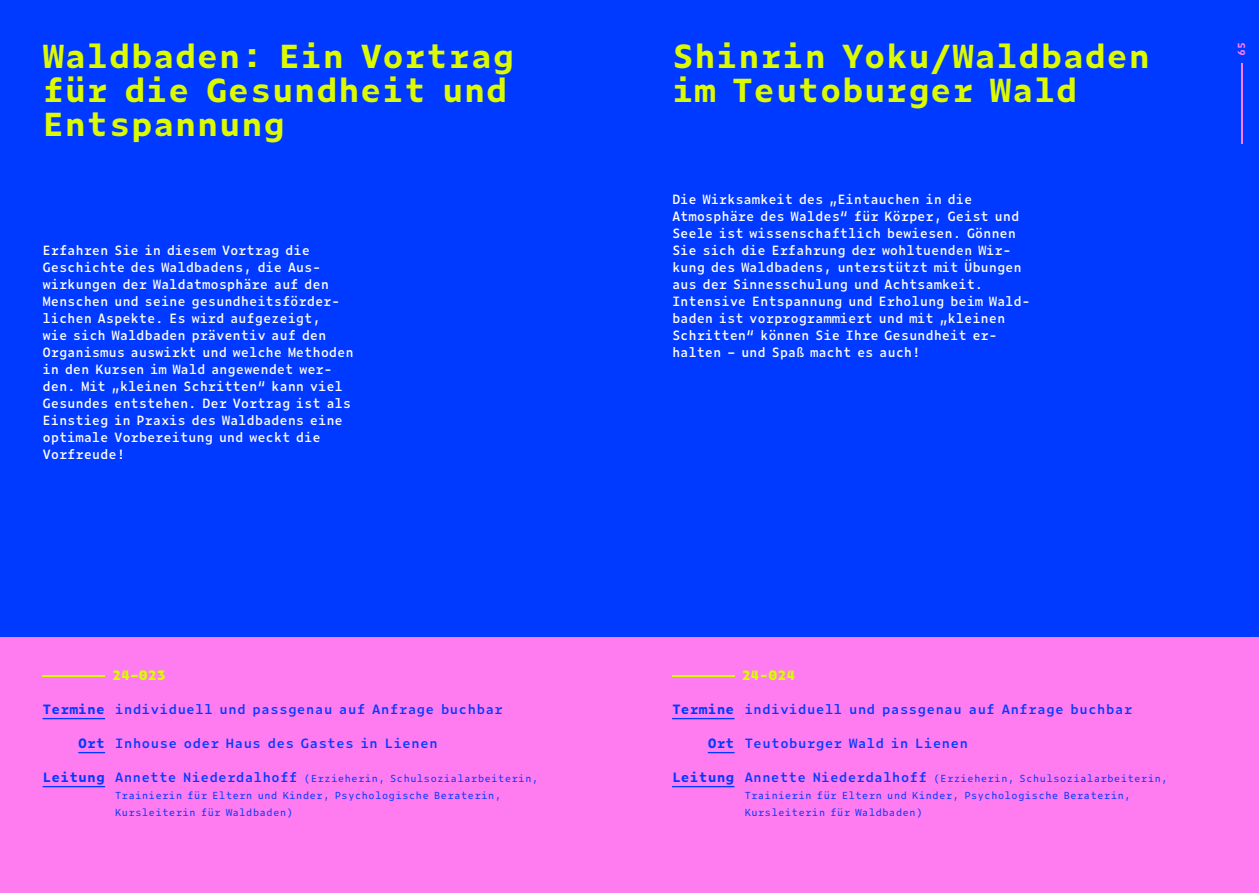
<style>
.page{position:relative;width:1259px;height:893px;background:#0039ff}
.page>*{position:absolute;margin:0;border:0;box-sizing:border-box;transform-origin:0 0}
.t1{font:700 31.5px/34px "Zeitung Mono Pro";color:#dcfb00}
.t2{font:600 12.75px/17px "Zeitung Mono Pro";letter-spacing:-.02em;color:#fff;scale:.95 1}
.t3{font:600 12.75px "Zeitung Mono Pro";color:#0039ff}
.t4{font:800 12.75px "Zeitung Mono Pro";color:#dcfb00}
.t5{font:9.75px/17px "Zeitung Mono Pro";color:#0039ff}
.t6{font:700 9.75px "Zeitung Mono Pro";color:#ff7cf0}
.s1{font-weight:700}
.s2{font-weight:700;font-size:12.75px}
.s3{font-weight:600;font-size:12.75px}
</style>
<div class="page">
<div style="left:0;top:638px;width:629px;height:255px;background:#ff7cf0"></div>
<hr style="left:43px;top:718px;width:62px;height:1px;background:#0039ff">
<svg style="left:78px;top:752px;width:27px;height:1px"></svg>
<hr style="left:43px;top:786px;width:62px;height:1px;background:#0039ff">
<hr style="left:43px;top:675px;width:62px;height:2px;background:#dcfb00">
<div style="left:629px;top:638px;width:630px;height:255px;background:#ff7cf0"></div>
<hr style="left:672px;top:718px;width:62px;height:1px;background:#0039ff">
<svg style="left:708px;top:752px;width:26px;height:1px"></svg>
<hr style="left:672px;top:786px;width:62px;height:1px;background:#0039ff">
<hr style="left:672px;top:675px;width:62px;height:2px;background:#dcfb00">
<hr style="left:1241px;top:63px;width:2px;height:81px;background:#ff7cf0">
<h1 class="t1" style="left:43px;top:37px;width:473px">Waldbaden: Ein Vortrag für die Gesundheit und<br>Entspannung</h1>
<p class="t2" style="left:43px;top:241px;width:329px">Erfahren Sie in diesem Vortrag die Geschichte des Waldbadens, die Aus&shy;wirkungen der Waldatmosphäre auf den Menschen und seine gesundheitsförder&shy;lichen Aspekte. Es wird aufgezeigt,<br>wie sich Waldbaden präventiv auf den Organismus auswirkt und welche Methoden in den Kursen im Wald angewendet wer&shy;den. Mit „kleinen Schritten“ kann viel Gesundes entstehen. Der Vortrag ist als Einstieg in Praxis des Waldbadens eine optimale Vorbereitung und weckt die Vorfreude!</p>
<p class="t4" style="left:112px;top:664px;width:55px">24–023</p>
<p class="t3" style="left:43px;top:699px;width:462px"><span class="s1">Termine</span> individuell und passgenau auf Anfrage buchbar</p>
<p class="t3" style="left:78px;top:733px;width:361px"><span class="s1">Ort</span> Inhouse oder Haus des Gastes in Lienen</p>
<p class="t5" style="left:115px;top:770px;width:425px;text-indent:-72px"><span class="s2">Leitung</span> <span class="s3">Annette Niederdalhoff</span> (Erzieherin, Schulsozialarbeiterin,<br>Trainierin für Eltern und Kinder, Psychologische Beraterin,<br>Kursleiterin für Waldbaden)</p>
<h1 class="t1" style="left:672px;top:37px;width:480px">Shinrin Yoku/Waldbaden im Teutoburger Wald</h1>
<p class="t2" style="left:672px;top:190px;width:378px">Die Wirksamkeit des „Eintauchen in die Atmosphäre des Waldes“ für Körper, Geist und Seele ist wissenschaftlich bewiesen. Gönnen Sie sich die Erfahrung der wohltuenden Wir&shy;kung des Waldbadens, unterstützt mit Übungen aus der Sinnesschulung und Achtsamkeit.<br>Intensive Entspannung und Erholung beim Wald&shy;baden ist vorprogrammiert und mit „kleinen Schritten“ können Sie Ihre Gesundheit er&shy;halten – und Spaß macht es auch!</p>
<p class="t6" style="left:1233px;top:56px;width:15px;rotate:-90deg">65</p>
<p class="t4" style="left:741px;top:664px;width:55px">24-024</p>
<p class="t3" style="left:672px;top:699px;width:462px"><span class="s1">Termine</span> individuell und passgenau auf Anfrage buchbar</p>
<p class="t3" style="left:708px;top:733px;width:262px"><span class="s1">Ort</span> Teutoburger Wald in Lienen</p>
<p class="t5" style="left:744px;top:770px;width:425px;text-indent:-72px"><span class="s2">Leitung</span> <span class="s3">Annette Niederdalhoff</span> (Erzieherin, Schulsozialarbeiterin,<br>Trainierin für Eltern und Kinder, Psychologische Beraterin,<br>Kursleiterin für Waldbaden)</p>
</div>
